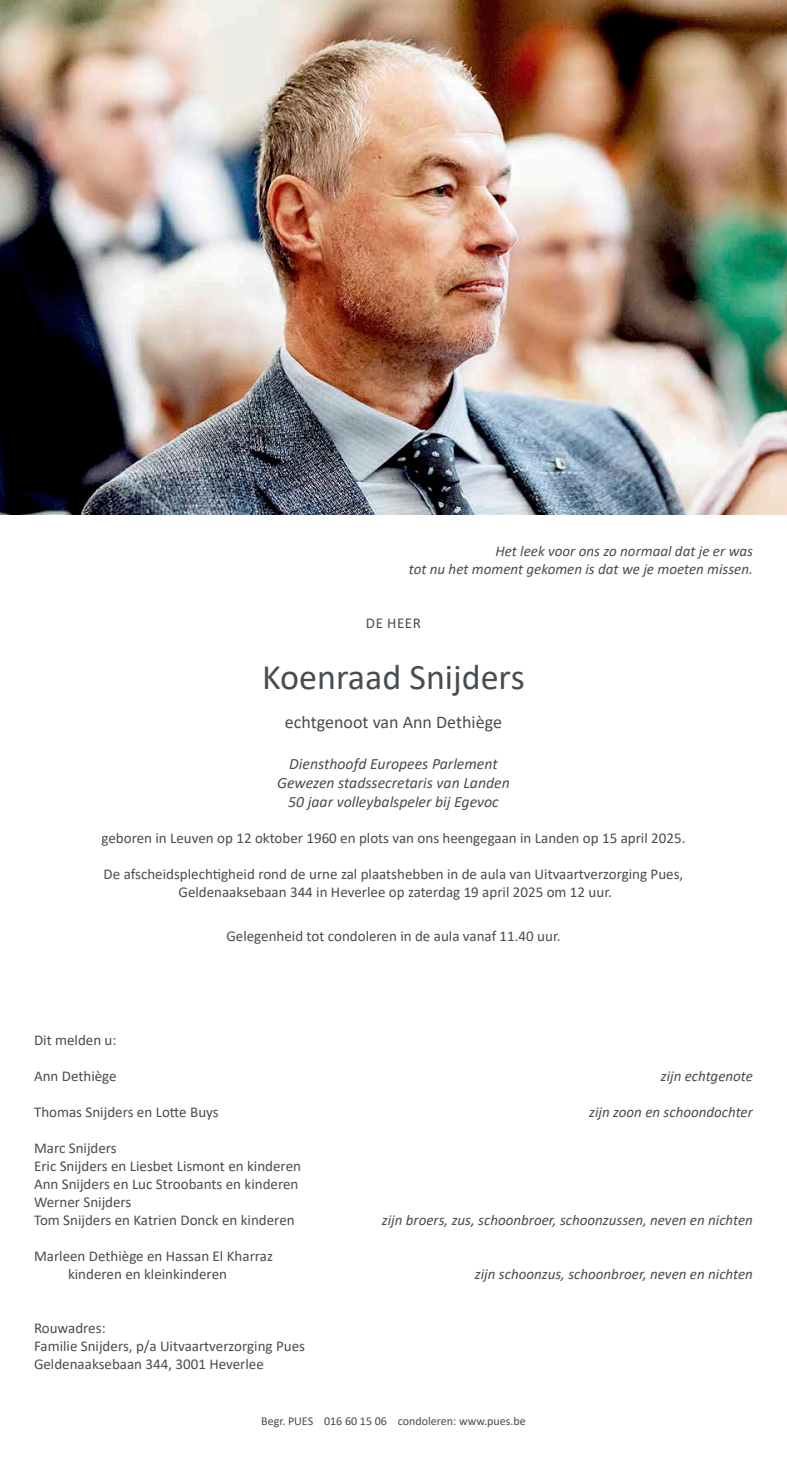
<style>
.page{position:relative;width:787px;height:1467px;background:#fff}
.page>*{position:absolute;margin:0;border:0;box-sizing:border-box;transform-origin:0 0}
.t1{font:36px "Calibri";color:#474d51}
.t2{font:18px "Calibri";color:#474d51}
.t3{font:italic 15.75px/18.9px "Calibri";color:#474d51;text-align:center}
.t4{font:15px/18px "Calibri";color:#474d51}
.t5{font:italic 15px/18px "Calibri";color:#474d51;text-align:right}
.t6{font:12px "Calibri";color:#474a4b}
</style>
<div class="page">
<img style="left:0;top:0;width:787px;height:514px">
<p class="t5" style="left:409px;top:541px;width:345px">Het leek voor ons zo normaal dat je er was<br>tot nu het moment gekomen is dat we je moeten missen.</p>
<p class="t4" style="left:366px;top:613px;width:57px">DE HEER</p>
<h1 class="t1" style="left:262px;top:652px;width:264px">Koenraad Snijders</h1>
<p class="t2" style="left:285px;top:710px;width:218px">echtgenoot van Ann Dethiège</p>
<p class="t3" style="left:277px;top:753px;width:234px">Diensthoofd Europees Parlement<br>Gewezen stadssecretaris van Landen<br>50 jaar volleybalspeler bij Egevoc</p>
<p class="t4" style="left:101px;top:828px;width:585px">geboren in Leuven op 12 oktober 1960 en plots van ons heengegaan in Landen op 15 april 2025.</p>
<p class="t4" style="left:104px;top:864px;width:581px;text-align:center">De afscheidsplechtigheid rond de urne zal plaatshebben in de aula van Uitvaartverzorging Pues,<br>Geldenaaksebaan 344 in Heverlee op zaterdag 19 april 2025 om 12 uur.</p>
<p class="t4" style="left:226px;top:927px;width:335px">Gelegenheid tot condoleren in de aula vanaf 11.40 uur.</p>
<p class="t4" style="left:34px;top:1031px;width:84px">Dit melden u:</p>
<p class="t4" style="left:34px;top:1067px;width:84px">Ann Dethiège</p>
<p class="t5" style="left:660px;top:1067px;width:94px">zijn echtgenote</p>
<p class="t4" style="left:34px;top:1103px;width:186px">Thomas Snijders en Lotte Buys</p>
<p class="t5" style="left:589px;top:1103px;width:165px">zijn zoon en schoondochter</p>
<p class="t4" style="left:34px;top:1139px;width:268px">Marc Snijders<br>Eric Snijders en Liesbet Lismont en kinderen<br>Ann Snijders en Luc Stroobants en kinderen<br>Werner Snijders<br>Tom Snijders en Katrien Donck en kinderen</p>
<p class="t5" style="left:382px;top:1211px;width:372px">zijn broers, zus, schoonbroer, schoonzussen, neven en nichten</p>
<p class="t4" style="left:68px;top:1247px;width:206px;text-indent:-34px">Marleen Dethiège en Hassan El Kharraz kinderen en kleinkinderen</p>
<p class="t4" style="left:34px;top:1319px;width:272px">Rouwadres:<br>Familie Snijders, p/a Uitvaartverzorging Pues<br>Geldenaaksebaan 344, 3001 Heverlee</p>
<p class="t5" style="left:475px;top:1265px;width:279px">zijn schoonzus, schoonbroer, neven en nichten</p>
<p class="t6" style="left:261px;top:1413px;width:266px">Begr. PUES 016 60 15 06 condoleren: www.pues.be</p>
</div>
